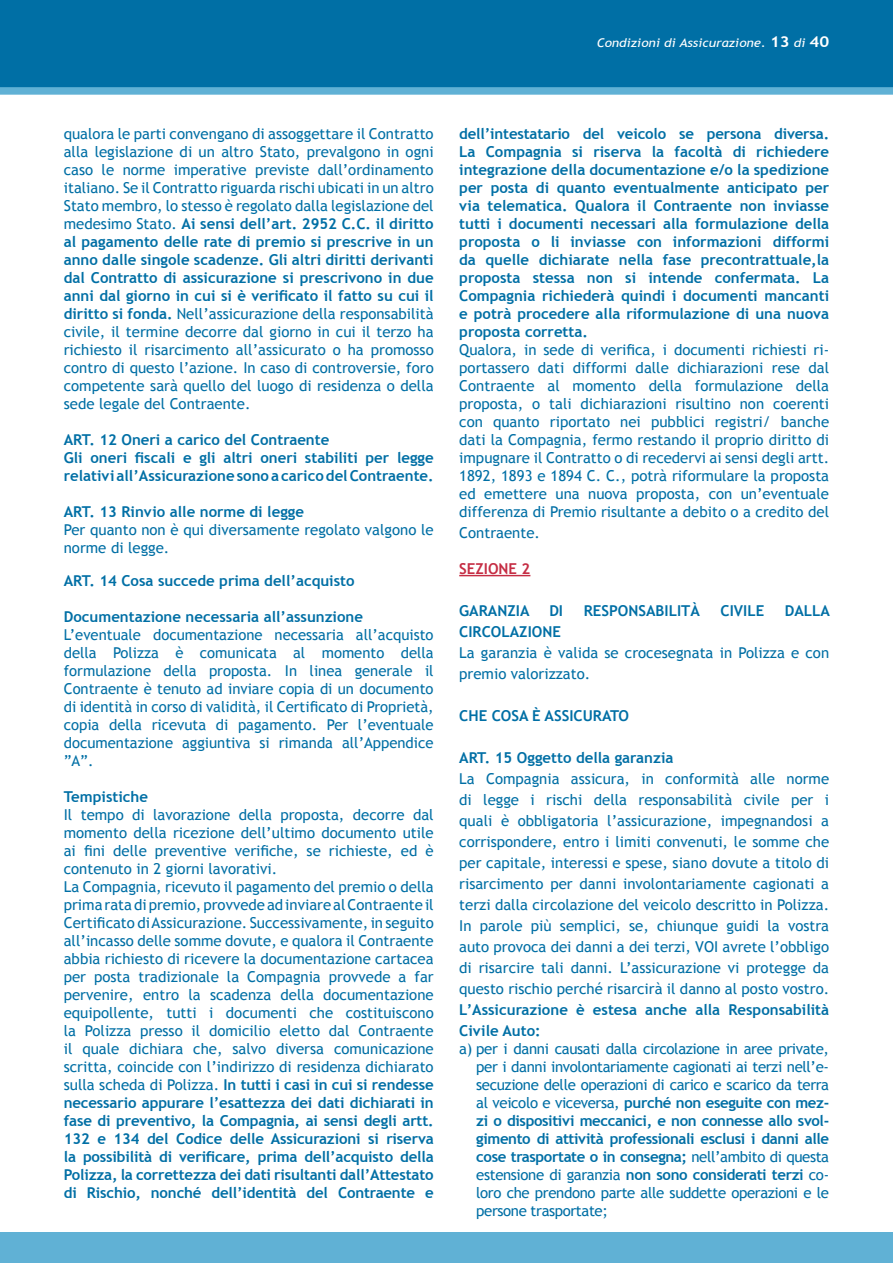
<style>
.page{position:relative;width:893px;height:1263px;background:#fff}
.page>*{position:absolute;margin:0;border:0;box-sizing:border-box;transform-origin:0 0}
.t1{font:15px/18px "Trebuchet MS";color:#006fa5;text-align:justify}
.t2{font:700 15px/18px "Trebuchet MS";color:#006fa5}
.t3{font:700 15px "Trebuchet MS";color:#c52d44}
.t4{font:italic 12px "Trebuchet MS";color:#fff;scale:1.12 1}
.s1{font-weight:700;font-style:normal;font-size:15px}
.s2{font-weight:700}
</style>
<div class="page">
<hr style="left:459px;top:575px;width:71px;height:1px;background:#c52d44">
<div style="left:0;top:1232px;width:893px;height:31px;background:#60b1d5"></div>
<div style="left:0;top:0;width:893px;height:91px;background:#006fa5"></div>
<div style="left:0;top:87px;width:893px;height:8px;background:#60b1d5"></div>
<p class="t4" style="left:597px;top:35px;width:209px">Condizioni di Assicurazione. <span class="s1">13</span> di <span class="s1">40</span></p>
<p class="t1" style="left:64px;top:125px;width:371px">qualora le parti convengano di assoggettare il Contratto alla legislazione di un altro Stato, prevalgono in ogni caso le norme imperative previste dall’ordinamento italiano. Se il Contratto riguarda rischi ubicati in un altro Stato membro, lo stesso è regolato dalla legislazione del medesimo Stato. <span class="s2">Ai sensi dell’art. 2952 C.C. il diritto al pagamento delle rate di premio si prescrive in un anno dalle singole scadenze. Gli altri diritti derivanti dal Contratto di assicurazione si prescrivono in due anni dal giorno in cui si è verificato il fatto su cui il diritto si fonda.</span> Nell’assicurazione della responsabilità civile, il termine decorre dal giorno in cui il terzo ha richiesto il risarcimento all’assicurato o ha promosso contro di questo l’azione. In caso di controversie, foro competente sarà quello del luogo di residenza o della sede legale del Contraente.</p>
<p class="t2" style="left:64px;top:430px;width:371px">ART. 12 Oneri a carico del Contraente<br>Gli oneri fiscali e gli altri oneri stabiliti per legge relativi all’Assicurazione sono a carico del Contraente.</p>
<p class="t2" style="left:64px;top:502px;width:242px">ART. 13 Rinvio alle norme di legge</p>
<p class="t1" style="left:64px;top:521px;width:371px">Per quanto non è qui diversamente regolato valgono le norme di legge.</p>
<p class="t2" style="left:64px;top:571px;width:292px">ART. 14 Cosa succede prima dell’acquisto</p>
<p class="t2" style="left:64px;top:607px;width:301px">Documentazione necessaria all’assunzione</p>
<p class="t1" style="left:64px;top:626px;width:371px">L’eventuale documentazione necessaria all’acquisto della Polizza è comunicata al momento della formulazione della proposta. In linea generale il Contraente è tenuto ad inviare copia di un documento di identità in corso di validità, il Certificato di Proprietà, copia della ricevuta di pagamento. Per l’eventuale documentazione aggiuntiva si rimanda all’Appendice ”A”.</p>
<p class="t2" style="left:64px;top:787px;width:86px">Tempistiche</p>
<p class="t1" style="left:64px;top:806px;width:371px;text-align:left">Il tempo di lavorazione della proposta, decorre dal momento della ricezione dell’ultimo documento utile ai fini delle preventive verifiche, se richieste, ed è contenuto in 2 giorni lavorativi.<br>La Compagnia, ricevuto il pagamento del premio o della prima rata di premio, provvede ad inviare al Contraente il Certificato di Assicurazione. Successivamente, in seguito all’incasso delle somme dovute, e qualora il Contraente abbia richiesto di ricevere la documentazione cartacea per posta tradizionale la Compagnia provvede a far pervenire, entro la scadenza della documentazione equipollente, tutti i documenti che costituiscono la Polizza presso il domicilio eletto dal Contraente il quale dichiara che, salvo diversa comunicazione scritta, coincide con l’indirizzo di residenza dichiarato sulla scheda di Polizza. <span class="s2">In tutti i casi in cui si rendesse necessario appurare l’esattezza dei dati dichiarati in fase di preventivo, la Compagnia, ai sensi degli artt.<br>132 e 134 del Codice delle Assicurazioni si riserva la possibilità di verificare, prima dell’acquisto della Polizza, la correttezza dei dati risultanti dall’Attestato di Rischio, nonché dell’identità del Contraente e</span></p>
<p class="t2" style="left:459px;top:124px;width:371px;text-align:justify">dell’intestatario del veicolo se persona diversa.<br>La Compagnia si riserva la facoltà di richiedere integrazione della documentazione e/o la spedizione per posta di quanto eventualmente anticipato per via telematica. Qualora il Contraente non inviasse tutti i documenti necessari alla formulazione della proposta o li inviasse con informazioni difformi da quelle dichiarate nella fase precontrattuale,la proposta stessa non si intende confermata. La Compagnia richiederà quindi i documenti mancanti e potrà procedere alla riformulazione di una nuova proposta corretta.</p>
<p class="t1" style="left:459px;top:341px;width:371px">Qualora, in sede di verifica, i documenti richiesti ri&shy;portassero dati difformi dalle dichiarazioni rese dal Contraente al momento della formulazione della proposta, o tali dichiarazioni risultino non coerenti con quanto riportato nei pubblici registri/ banche dati la Compagnia, fermo restando il proprio diritto di impugnare il Contratto o di recedervi ai sensi degli artt.<br>1892, 1893 e 1894 C. C., potrà riformulare la proposta ed emettere una nuova proposta, con un’eventuale differenza di Premio risultante a debito o a credito del</p>
<p class="t1" style="left:459px;top:524px;width:82px">Contraente.</p>
<p class="t3" style="left:459px;top:559px;width:73px">SEZIONE 2</p>
<p class="t2" style="left:459px;top:601px;width:72px">GARANZIA</p>
<p class="t2" style="left:549px;top:601px;width:15px">DI</p>
<p class="t2" style="left:584px;top:601px;width:118px">RESPONSABILITÀ</p>
<p class="t2" style="left:720px;top:601px;width:45px">CIVILE</p>
<p class="t2" style="left:785px;top:601px;width:47px">DALLA</p>
<p class="t2" style="left:459px;top:622px;width:103px">CIRCOLAZIONE</p>
<p class="t1" style="left:459px;top:642px;width:371px;line-height:21px">La garanzia è valida se crocesegnata in Polizza e con premio valorizzato.</p>
<p class="t2" style="left:459px;top:706px;width:171px">CHE COSA È ASSICURATO</p>
<p class="t2" style="left:459px;top:748px;width:216px">ART. 15 Oggetto della garanzia</p>
<p class="t1" style="left:459px;top:768px;width:371px;line-height:21px">La Compagnia assicura, in conformità alle norme di legge i rischi della responsabilità civile per i quali è obbligatoria l’assicurazione, impegnandosi a corrispondere, entro i limiti convenuti, le somme che per capitale, interessi e spese, siano dovute a titolo di risarcimento per danni involontariamente cagionati a terzi dalla circolazione del veicolo descritto in Polizza.<br>In parole più semplici, se, chiunque guidi la vostra auto provoca dei danni a dei terzi, VOI avrete l’obbligo di risarcire tali danni. L’assicurazione vi protegge da questo rischio perché risarcirà il danno al posto vostro.</p>
<p class="t2" style="left:459px;top:999px;width:371px;line-height:21px">L’Assicurazione è estesa anche alla Responsabilità<br>Civile Auto:</p>
<p class="t1" style="left:476px;top:1040px;width:354px;text-indent:-17px">a) per i danni causati dalla circolazione in aree private, per i danni involontariamente cagionati ai terzi nell’e&shy;secuzione delle operazioni di carico e scarico da terra al veicolo e viceversa, <span class="s2">purché non eseguite con mez&shy;zi o dispositivi meccanici, e non connesse allo svol&shy;gimento di attività professionali esclusi i danni alle cose trasportate o in consegna;</span> nell’ambito di questa estensione di garanzia <span class="s2">non sono considerati terzi</span> co&shy;loro che prendono parte alle suddette operazioni e le persone trasportate;</p>
</div>
